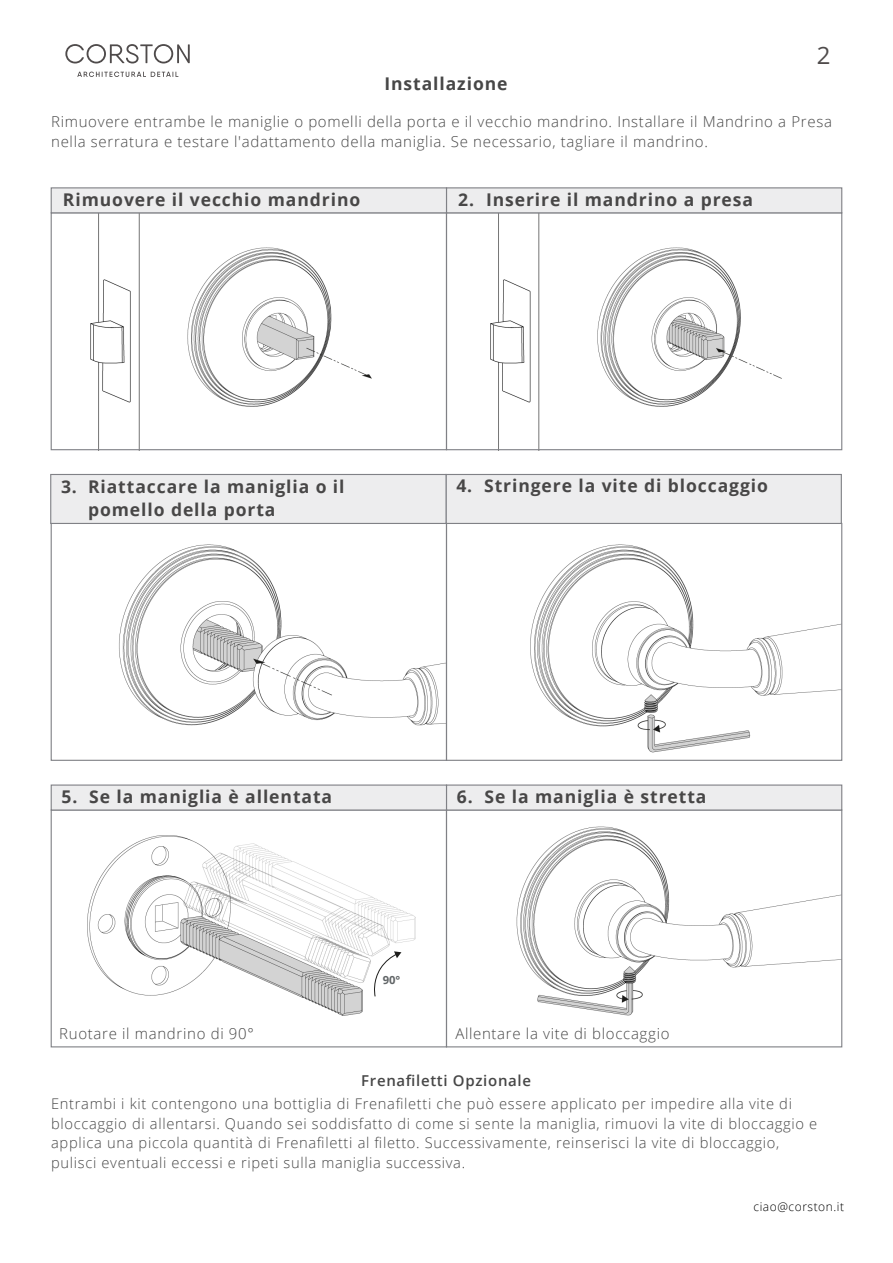
<style>
.page{position:relative;width:893px;height:1263px;background:#fff}
.page>*{position:absolute;margin:0;border:0;box-sizing:border-box;transform-origin:0 0}
.t1{font:24px "Open Sans";color:#4f4b4b}
.t2{font:700 17.55px "Open Sans";letter-spacing:.05em;color:#484747}
.t3{font:700 17.55px "Open Sans";letter-spacing:.05em;color:#474747}
.t4{font:300 15px/19.5px "Open Sans";letter-spacing:.045em;color:#474747}
.t5{font:600 15px "Open Sans";letter-spacing:.045em;color:#474747}
.t6{font:300 14.7px/19.5px "Open Sans";letter-spacing:.045em;color:#474747}
.t7{font:300 12px "Open Sans";letter-spacing:.045em;color:#000}
.t8{font:700 11.25px "Open Sans";color:#616567}
</style>
<div class="page">
<img style="left:462px;top:826px;width:380px;height:222px">
<img style="left:88px;top:835px;width:327px;height:180px">
<svg style="left:373px;top:951px;width:28px;height:46px"></svg>
<img style="left:530px;top:544px;width:310px;height:209px">
<img style="left:119px;top:544px;width:326px;height:182px">
<img style="left:490px;top:214px;width:291px;height:234px">
<img style="left:91px;top:214px;width:280px;height:234px">
<svg style="left:65px;top:44px;width:125px;height:33px"></svg>
<div style="left:446px;top:212px;width:396px;height:238px;border:1px solid #808186"></div>
<div style="left:446px;top:187px;width:396px;height:26px;background:#ededee;border:1px solid #808186"></div>
<div style="left:51px;top:212px;width:396px;height:238px;border:1px solid #808186"></div>
<div style="left:51px;top:187px;width:396px;height:26px;background:#ededee;border:1px solid #808186"></div>
<div style="left:446px;top:523px;width:396px;height:238px;border:1px solid #808186"></div>
<div style="left:445px;top:474px;width:397px;height:50px;background:#ededee;border:1px solid #808186"></div>
<div style="left:51px;top:523px;width:396px;height:238px;border:1px solid #808186"></div>
<div style="left:50px;top:474px;width:397px;height:50px;background:#ededee;border:1px solid #808186"></div>
<div style="left:446px;top:809px;width:396px;height:238px;border:1px solid #808186"></div>
<div style="left:446px;top:784px;width:396px;height:26px;background:#ededee;border:1px solid #808186"></div>
<div style="left:51px;top:809px;width:396px;height:238px;border:1px solid #808186"></div>
<div style="left:51px;top:784px;width:396px;height:26px;background:#ededee;border:1px solid #808186"></div>
<h1 class="t1" style="left:817px;top:39px;width:15px">2</h1>
<p class="t3" style="left:384px;top:71px;width:125px">Installazione</p>
<p class="t4" style="left:51px;top:112px;width:782px">Rimuovere entrambe le maniglie o pomelli della porta e il vecchio mandrino. Installare il Mandrino a Presa nella serratura e testare l'adattamento della maniglia. Se necessario, tagliare il mandrino.</p>
<p class="t2" style="left:63px;top:187px;width:299px">Rimuovere il vecchio mandrino</p>
<p class="t2" style="left:458px;top:187px;width:296px">2. Inserire il mandrino a presa</p>
<p class="t2" style="left:61px;top:474px;width:285px">3. Riattaccare la maniglia o il</p>
<p class="t2" style="left:456px;top:474px;width:313px">4. Stringere la vite di bloccaggio</p>
<p class="t2" style="left:88px;top:497px;width:189px">pomello della porta</p>
<p class="t2" style="left:62px;top:784px;width:272px">5. Se la maniglia è allentata</p>
<p class="t2" style="left:457px;top:784px;width:251px">6. Se la maniglia è stretta</p>
<p class="t8" style="left:383px;top:972px;width:19px">90°</p>
<p class="t4" style="left:59px;top:1023px;width:196px">Ruotare il mandrino di 90°</p>
<p class="t4" style="left:455px;top:1023px;width:216px">Allentare la vite di bloccaggio</p>
<p class="t5" style="left:361px;top:1070px;width:171px">Frenafiletti Opzionale</p>
<p class="t6" style="left:51px;top:1094px;width:768px">Entrambi i kit contengono una bottiglia di Frenafiletti che può essere applicato per impedire alla vite di bloccaggio di allentarsi. Quando sei soddisfatto di come si sente la maniglia, rimuovi la vite di bloccaggio e applica una piccola quantità di Frenafiletti al filetto. Successivamente, reinserisci la vite di bloccaggio, pulisci eventuali eccessi e ripeti sulla maniglia successiva.</p>
<p class="t7" style="left:753px;top:1199px;width:92px">ciao@corston.it</p>
</div>
